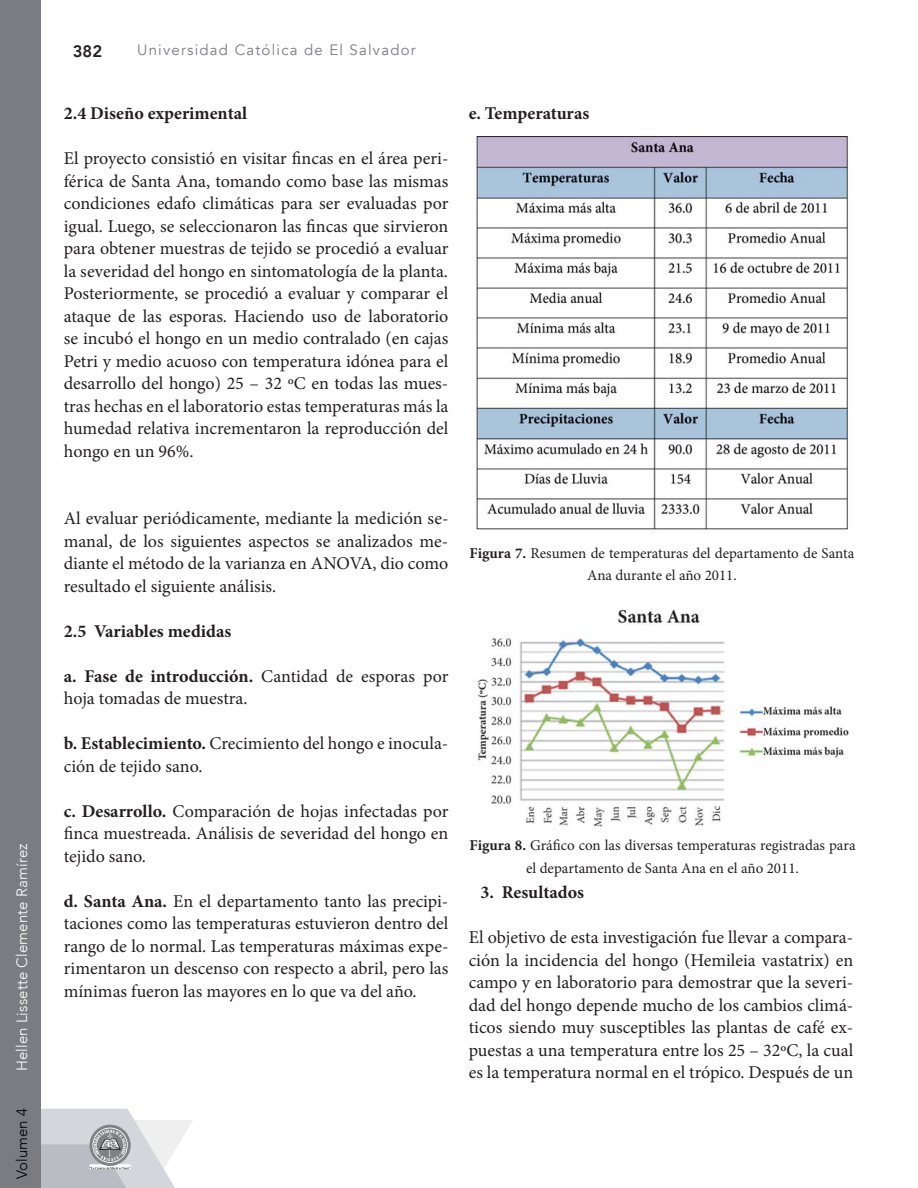
<style>
.page{position:relative;width:918px;height:1188px;background:#fff}
.page>*{position:absolute;margin:0;border:0;box-sizing:border-box;transform-origin:0 0}
.t1{font:18px/22.5px "Minion Pro";color:#231f20;text-align:justify}
.t2{font:700 18px "Minion Pro";color:#231f20}
.t3{font:800 16.5px "Avenir";color:#231f20}
.t4{font:15px/22.5px "Minion Pro";color:#231f20;text-align:center}
.t5{font:15px "Avenir";letter-spacing:.08em;color:#7b7c81}
.t6{font:300 15px "Avenir";letter-spacing:.01em;color:#fff}
.t7{font:300 15px "Avenir";letter-spacing:.01em;color:#010202}
.s1{font-weight:700}
</style>
<div class="page">
<svg style="left:41px;top:1109px;width:152px;height:79px"></svg>
<div style="left:0;top:0;width:41px;height:1188px;background:#7b7c81"></div>
<img style="left:476px;top:136px;width:372px;height:394px">
<img style="left:477px;top:609px;width:372px;height:218px">
<p class="t6" style="left:12px;top:1071px;width:229px;rotate:-90deg">Hellen Lissette Clemente Ramírez</p>
<p class="t7" style="left:12px;top:1179px;width:73px;rotate:-90deg">Volumen 4</p>
<p class="t3" style="left:73px;top:40px;width:31px">382</p>
<p class="t5" style="left:137px;top:40px;width:280px">Universidad Católica de El Salvador</p>
<p class="t2" style="left:64px;top:106px;width:185px">2.4 Diseño experimental</p>
<p class="t1" style="left:64px;top:149px;width:386px">El proyecto consistió en visitar fincas en el área peri&shy;férica de Santa Ana, tomando como base las mismas condiciones edafo climáticas para ser evaluadas por igual. Luego, se seleccionaron las fincas que sirvieron para obtener muestras de tejido se procedió a evaluar la severidad del hongo en sintomatología de la planta.<br>Posteriormente, se procedió a evaluar y comparar el ataque de las esporas. Haciendo uso de laboratorio se incubó el hongo en un medio contralado (en cajas Petri y medio acuoso con temperatura idónea para el desarrollo del hongo) 25 – 32 ºC en todas las mues&shy;tras hechas en el laboratorio estas temperaturas más la humedad relativa incrementaron la reproducción del hongo en un 96%.</p>
<p class="t1" style="left:64px;top:509px;width:386px">Al evaluar periódicamente, mediante la medición se&shy;manal, de los siguientes aspectos se analizados me&shy;diante el método de la varianza en ANOVA, dio como resultado el siguiente análisis.</p>
<p class="t2" style="left:64px;top:624px;width:169px">2.5 Variables medidas</p>
<p class="t1" style="left:64px;top:666px;width:386px"><span class="s1">a. Fase de introducción.</span> Cantidad de esporas por hoja tomadas de muestra.</p>
<p class="t1" style="left:64px;top:734px;width:386px"><span class="s1">b. Establecimiento.</span> Crecimiento del hongo e inocula&shy;ción de tejido sano.</p>
<p class="t1" style="left:64px;top:801px;width:386px"><span class="s1">c. Desarrollo.</span> Comparación de hojas infectadas por finca muestreada. Análisis de severidad del hongo en tejido sano.</p>
<p class="t1" style="left:64px;top:891px;width:386px"><span class="s1">d. Santa Ana.</span> En el departamento tanto las precipi&shy;taciones como las temperaturas estuvieron dentro del rango de lo normal. Las temperaturas máximas expe&shy;rimentaron un descenso con respecto a abril, pero las mínimas fueron las mayores en lo que va del año.</p>
<p class="t2" style="left:469px;top:106px;width:122px">e. Temperaturas</p>
<p class="t4" style="left:470px;top:543px;width:386px"><span class="s1">Figura 7.</span> Resumen de temperaturas del departamento de Santa<br>Ana durante el año 2011.</p>
<p class="t4" style="left:470px;top:835px;width:387px"><span class="s1">Figura 8.</span> Gráfico con las diversas temperaturas registradas para el departamento de Santa Ana en el año 2011.</p>
<p class="t2" style="left:480px;top:885px;width:105px">3. Resultados</p>
<p class="t1" style="left:469px;top:928px;width:386px">El objetivo de esta investigación fue llevar a compara&shy;ción la incidencia del hongo (Hemileia vastatrix) en campo y en laboratorio para demostrar que la severi&shy;dad del hongo depende mucho de los cambios climá&shy;ticos siendo muy susceptibles las plantas de café ex&shy;puestas a una temperatura entre los 25 – 32ºC, la cual es la temperatura normal en el trópico. Después de un</p>
</div>
